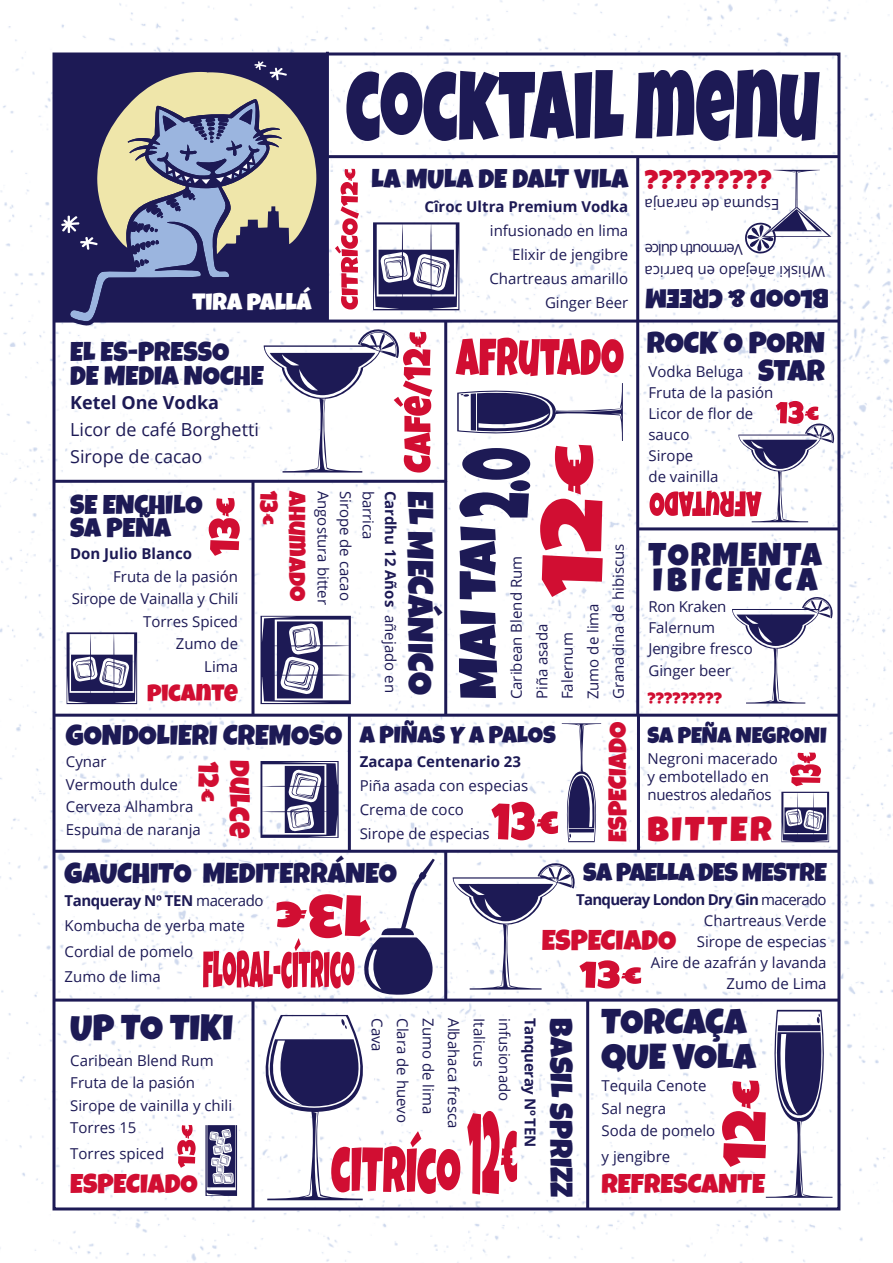
<style>
.page{position:relative;width:893px;height:1263px;background:#fff}
.page>*{position:absolute;margin:0;border:0;box-sizing:border-box;transform-origin:0 0}
.t1{font:52.5px "Luckiest Guy";color:#1d1a55}
.t2{font:36px/34.5px "Luckiest Guy";color:#1d1a55}
.t3{font:34.5px "Luckiest Guy";letter-spacing:.08em;color:#d10e32;scale:1.04 1}
.t4{font:33px/25.5px "Luckiest Guy";letter-spacing:.095em;color:#1d1a55}
.t5{font:31.5px "Luckiest Guy";color:#1d1a55}
.t6{font:30px "Luckiest Guy";color:#1d1a55}
.t7{font:28.5px "Luckiest Guy";color:#1d1a55}
.t8{font:28.5px "Luckiest Guy";color:#d10e32}
.t9{font:27px/24px "Luckiest Guy";color:#1d1a55}
.t10{font:27px "Luckiest Guy";color:#d10e32}
.t11{font:25.5px "Luckiest Guy";color:#d10e32}
.t12{font:25.5px "Luckiest Guy";letter-spacing:-.02em;color:#1d1a55}
.t13{font:24px "Luckiest Guy";color:#d10e32}
.t14{font:24px "Luckiest Guy";color:#1d1a55}
.t15{font:24px "Luckiest Guy";color:#fff}
.t16{font:22.5px "Luckiest Guy";color:#1d1a55}
.t17{font:18px/27px "Open Sans";color:#1d1a55}
.t18{font:700 18px "Open Sans";color:#1d1a55}
.t19{font:15px/22.5px "Open Sans";color:#1d1a55}
.t20{font:700 15px "Open Sans";color:#1d1a55}
.t21{font:700 15px "Open Sans";letter-spacing:-.03em;color:#1d1a55}
.t22{font:15px "Luckiest Guy";color:#d10e32}
.s1{font-family:"Luckiest Guy";font-size:30px}
.s2{font-weight:700}
</style>
<div class="page">
<img style="left:0;top:0;width:893px;height:1263px">
<div style="left:53px;top:53px;width:275px;height:267px;background:#1d1a55"></div>
<hr style="left:326px;top:52px;width:3px;height:269px;background:#1d1a55">
<hr style="left:328px;top:155px;width:511px;height:3px;background:#1d1a55">
<hr style="left:54px;top:320px;width:785px;height:3px;background:#1d1a55">
<hr style="left:54px;top:850px;width:785px;height:3px;background:#1d1a55">
<hr style="left:54px;top:480px;width:392px;height:3px;background:#1d1a55">
<hr style="left:638px;top:527px;width:201px;height:3px;background:#1d1a55">
<hr style="left:54px;top:714px;width:785px;height:3px;background:#1d1a55">
<hr style="left:54px;top:998px;width:785px;height:3px;background:#1d1a55">
<hr style="left:636px;top:157px;width:3px;height:557px;background:#1d1a55">
<hr style="left:444px;top:320px;width:3px;height:162px;background:#1d1a55">
<hr style="left:251px;top:482px;width:3px;height:232px;background:#1d1a55">
<hr style="left:251px;top:1001px;width:3px;height:208px;background:#1d1a55">
<hr style="left:586px;top:1001px;width:3px;height:208px;background:#1d1a55">
<hr style="left:444px;top:481px;width:3px;height:233px;background:#1d1a55">
<hr style="left:348px;top:714px;width:3px;height:136px;background:#1d1a55">
<hr style="left:637px;top:714px;width:3px;height:136px;background:#1d1a55">
<hr style="left:444px;top:850px;width:3px;height:149px;background:#1d1a55">
<svg style="left:346px;top:70px;width:474px;height:71px"></svg>
<svg style="left:335px;top:169px;width:24px;height:140px"></svg>
<svg style="left:373px;top:222px;width:86px;height:88px"></svg>
<svg style="left:456px;top:338px;width:168px;height:38px"></svg>
<svg style="left:209px;top:498px;width:31px;height:58px"></svg>
<svg style="left:67px;top:632px;width:70px;height:72px"></svg>
<svg style="left:260px;top:616px;width:91px;height:88px"></svg>
<svg style="left:260px;top:761px;width:79px;height:77px"></svg>
<svg style="left:66px;top:322px;width:216px;height:4px"></svg>
<svg style="left:61px;top:61px;width:255px;height:260px"></svg>
<svg style="left:491px;top:723px;width:111px;height:119px"></svg>
<svg style="left:781px;top:792px;width:48px;height:50px"></svg>
<svg style="left:790px;top:752px;width:31px;height:34px"></svg>
<svg style="left:732px;top:595px;width:103px;height:108px"></svg>
<svg style="left:744px;top:170px;width:87px;height:84px"></svg>
<svg style="left:203px;top:859px;width:232px;height:136px"></svg>
<svg style="left:177px;top:1125px;width:19px;height:43px"></svg>
<svg style="left:205px;top:1015px;width:255px;height:185px"></svg>
<svg style="left:467px;top:1111px;width:50px;height:83px"></svg>
<svg style="left:722px;top:1010px;width:112px;height:188px"></svg>
<svg style="left:457px;top:382px;width:166px;height:215px"></svg>
<svg style="left:264px;top:327px;width:168px;height:146px"></svg>
<svg style="left:453px;top:861px;width:188px;height:128px"></svg>
<svg style="left:649px;top:401px;width:187px;height:121px"></svg>
<h3 class="t15" style="left:192px;top:286px;width:121px">TIRA PALLÁ</h3>
<h3 class="t9" style="left:372px;top:167px;width:258px">LA MULA DE DALT VILA</h3>
<p class="t20" style="left:424px;top:196px;width:205px">Cîroc Ultra Premium Vodka</p>
<p class="t19" style="left:489px;top:218px;width:140px;line-height:24px;text-align:right">infusionado en lima<br>Elixir de jengibre<br>Chartreaus amarillo<br>Ginger Beer</p>
<h3 class="t9" style="left:70px;top:341px;width:195px">EL ES-PRESSO<br>DE MEDIA NOCHE</h3>
<p class="t18" style="left:70px;top:390px;width:150px">Ketel One Vodka</p>
<p class="t17" style="left:70px;top:416px;width:190px">Licor de café Borghetti<br>Sirope de cacao</p>
<h3 class="t9" style="left:70px;top:494px;width:134px;line-height:22.5px">SE ENCHILO<br>SA PEÑA</h3>
<p class="t20" style="left:70px;top:543px;width:123px">Don Julio Blanco</p>
<p class="t19" style="left:72px;top:565px;width:168px;text-align:right">Fruta de la pasión<br>Sirope de Vainalla y Chili<br>Torres Spiced<br>Zumo de<br>Lima</p>
<h3 class="t13" style="left:147px;top:677px;width:93px">PICANTE</h3>
<h3 class="t13" style="left:284px;top:490px;width:36px;rotate:90deg">13€</h3>
<h3 class="t13" style="left:313px;top:490px;width:112px;rotate:90deg">AHUMADO</h3>
<p class="t19" style="left:335px;top:490px;width:116px;rotate:90deg">Angostura bitter</p>
<p class="t19" style="left:357px;top:490px;width:112px;rotate:90deg">Sirope de cacao</p>
<p class="t19" style="left:380px;top:490px;width:51px;rotate:90deg">barrica</p>
<p class="t20" style="left:401px;top:490px;width:118px;rotate:90deg">Cardhu 12 Años</p>
<h2 class="t2" style="left:437px;top:490px;width:205px;rotate:90deg">EL MECÁNICO</h2>
<p class="t19" style="left:402px;top:615px;width:79px;rotate:90deg">añejado en</p>
<h1 class="t1" style="left:444px;top:699px;width:175px;rotate:-90deg">MAI TAI</h1>
<p class="t19" style="left:503px;top:699px;width:157px;line-height:25.5px;rotate:-90deg">Caribean Blend Rum<br>Piña asada<br>Falernum<br>Zumo de lima<br>Granadina de hibiscus</p>
<h3 class="t7" style="left:66px;top:716px;width:278px">GONDOLIERI CREMOSO</h3>
<p class="t19" style="left:66px;top:750px;width:136px">Cynar<br>Vermouth dulce<br>Cerveza Alhambra<br>Espuma de naranja</p>
<h3 class="t8" style="left:227px;top:762px;width:42px;rotate:90deg">12€</h3>
<h3 class="t8" style="left:258px;top:760px;width:79px;rotate:90deg">DULCE</h3>
<h3 class="t14" style="left:360px;top:719px;width:198px">A PIÑAS Y A PALOS</h3>
<p class="t20" style="left:360px;top:751px;width:163px">Zacapa Centenario 23</p>
<p class="t19" style="left:360px;top:773px;width:170px;line-height:24px">Piña asada con especias<br>Crema de coco<br>Sirope de especias</p>
<h3 class="t11" style="left:601px;top:842px;width:122px;rotate:-90deg">ESPECIADO</h3>
<h3 class="t11" style="left:645px;top:163px;width:129px">?????????</h3>
<p class="t19" style="left:780px;top:216px;width:136px;rotate:-180deg">Espuma de naranja</p>
<p class="t19" style="left:825px;top:283px;width:182px;text-align:right;rotate:-180deg">Whiski añejado en barrica<br>Vermouth dulce</p>
<h3 class="t9" style="left:829px;top:310px;width:185px;rotate:-180deg">BLOOD &amp; CREEM</h3>
<h3 class="t6" style="left:647px;top:323px;width:180px">ROCK O PORN</h3>
<p class="t19" style="left:648px;top:361px;width:178px;line-height:21px">Vodka Beluga <span class="s1">STAR<br></span>Fruta de la pasión<br>Licor de flor de<br>sauco<br>Sirope<br>de vainilla</p>
<h3 class="t4" style="left:648px;top:542px;width:175px">TORMENTA<br>IBICENCA</h3>
<p class="t19" style="left:648px;top:596px;width:106px;line-height:21.1px">Ron Kraken<br>Falernum<br>Jengibre fresco<br>Ginger beer</p>
<p class="t22" style="left:647px;top:688px;width:76px">?????????</p>
<h3 class="t16" style="left:647px;top:720px;width:181px">SA PEÑA NEGRONI</h3>
<p class="t19" style="left:647px;top:749px;width:132px;line-height:18px">Negroni macerado y embotellado en nuestros aledaños</p>
<h3 class="t3" style="left:647px;top:806px;width:121px">BITTER</h3>
<h3 class="t7" style="left:65px;top:855px;width:334px">GAUCHITO MEDITERRÁNEO</h3>
<p class="t19" style="left:65px;top:887px;width:200px;line-height:25.5px"><span class="s2">Tanqueray Nº TEN</span> macerado<br>Kombucha de yerba mate<br>Cordial de pomelo<br>Zumo de lima</p>
<h3 class="t12" style="left:583px;top:856px;width:245px">SA PAELLA DES MESTRE</h3>
<p class="t19" style="left:576px;top:889px;width:252px;line-height:21px;text-align:right"><span class="s2">Tanqueray London Dry Gin</span> macerado<br>Chartreaus Verde<br>Sirope de especias<br>Aire de azafrán y lavanda<br>Zumo de Lima</p>
<h3 class="t8" style="left:542px;top:921px;width:136px">ESPECIADO</h3>
<h2 class="t2" style="left:70px;top:1011px;width:164px">UP TO TIKI</h2>
<p class="t19" style="left:70px;top:1048px;width:163px">Caribean Blend Rum<br>Fruta de la pasión<br>Sirope de vainilla y chili<br>Torres 15</p>
<p class="t19" style="left:70px;top:1141px;width:95px">Torres spiced</p>
<h3 class="t10" style="left:70px;top:1166px;width:129px">ESPECIADO</h3>
<p class="t19" style="left:389px;top:1018px;width:35px;rotate:90deg">Cava</p>
<p class="t19" style="left:414px;top:1018px;width:106px;rotate:90deg">Clara de huevo</p>
<p class="t19" style="left:440px;top:1018px;width:98px;rotate:90deg">Zumo de lima</p>
<p class="t19" style="left:465px;top:1018px;width:112px;rotate:90deg">Albahaca fresca</p>
<p class="t19" style="left:491px;top:1018px;width:50px;rotate:90deg">Italicus</p>
<p class="t19" style="left:516px;top:1018px;width:85px;rotate:90deg">infusionado</p>
<p class="t21" style="left:541px;top:1018px;width:130px;rotate:90deg">Tanqueray Nº TEN</p>
<h3 class="t5" style="left:582px;top:1018px;width:181px;rotate:90deg">BASIL SPRIZZ</h3>
<h2 class="t2" style="left:602px;top:1005px;width:156px">TORCAÇA<br>QUE VOLA</h2>
<p class="t19" style="left:602px;top:1074px;width:115px">Tequila Cenote<br>Sal negra<br>Soda de pomelo</p>
<p class="t19" style="left:602px;top:1145px;width:70px">y jengibre</p>
<h3 class="t10" style="left:602px;top:1166px;width:165px">REFRESCANTE</h3>
</div>
